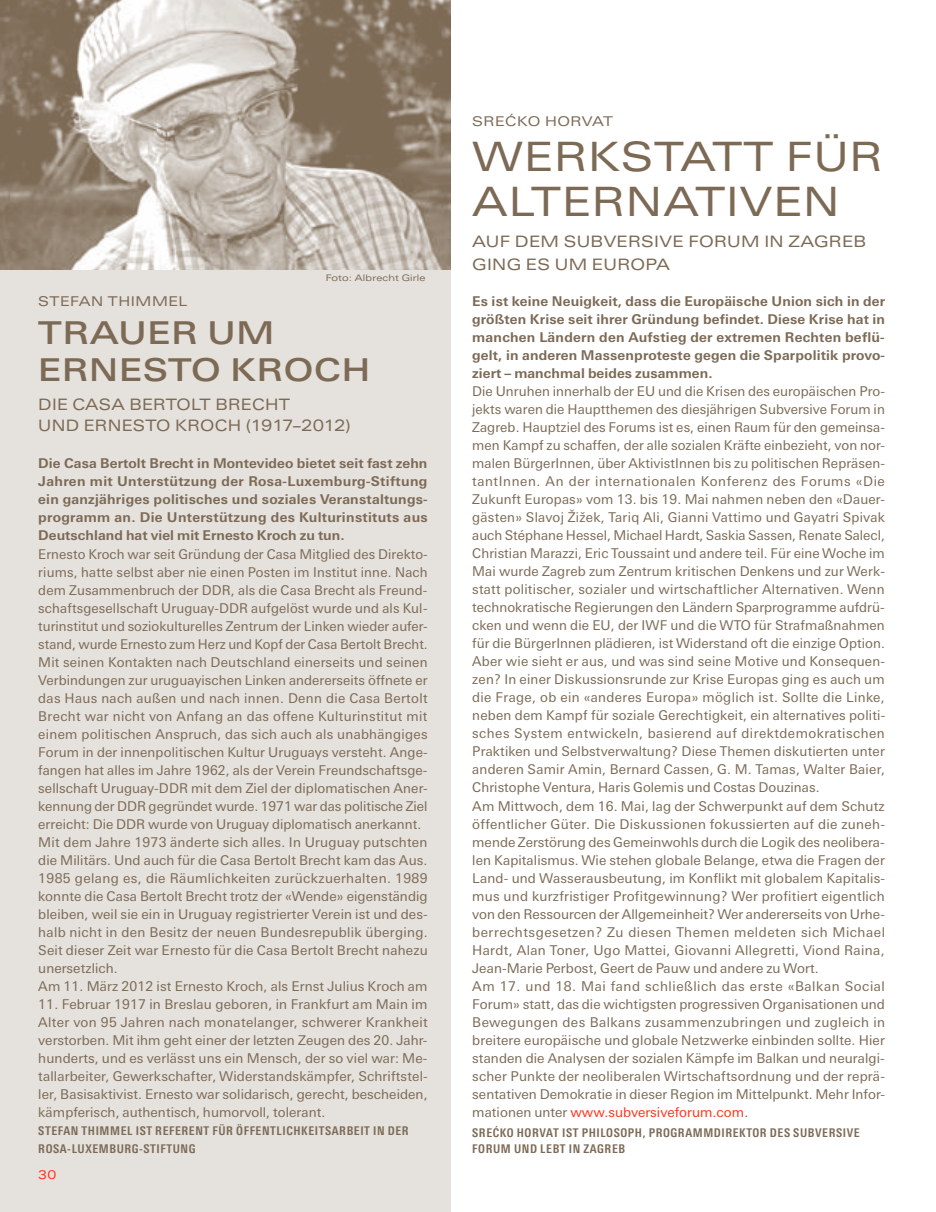
<style>
.page{position:relative;width:936px;height:1212px;background:#fff}
.page>*{position:absolute;margin:0;border:0;box-sizing:border-box;transform-origin:0 0}
.t1{font:40.5px "Linotype Univers Extd";letter-spacing:.025em;color:#7c6a55}
.t2{font:500 31.5px/37.5px "Linotype Univers Extd";color:#7c6a55}
.t3{font:15.75px/20.2px "Linotype Univers Extd";letter-spacing:.02em;color:#7c6a55}
.t4{font:13.5px/18px "Linotype Univers Basic";letter-spacing:.01em;color:#7c6a55}
.t5{font:700 13.5px/18px "Linotype Univers Basic";letter-spacing:.005em;color:#7c6a55;text-align:justify}
.t6{font:13.5px "Linotype Univers Extd";letter-spacing:.04em;color:#7c6a55}
.t7{font:13.5px "Linotype Univers 440 Extended";letter-spacing:.04em;color:#7c6a55}
.t8{font:700 condensed 12px/15.8px "Linotype Univers";letter-spacing:.05em;color:#7c6a55}
.t9{font:12px "Linotype Univers Extd";color:#ff3319}
.t10{font:9px "Linotype Univers Extd";letter-spacing:.015em;color:#7c6a55}
.s1{color:#ff3319}
.s2{font-family:"Linotype Univers 620 Cn";font-stretch:normal}
</style>
<div class="page">
<div style="left:0;top:0;width:451px;height:1212px;background:#e5e1dd"></div>
<img style="left:0;top:0;width:451px;height:270px">
<p class="t10" style="left:326px;top:273px;width:101px">FOTO: ALBRECHT GIRLE</p>
<p class="t6" style="left:38px;top:294px;width:114px">STEFAN THIMM</p>
<p class="t6" style="left:168px;top:294px;width:15px">EL</p>
<h2 class="t2" style="left:38px;top:314px;width:49px">TRAUERUM<br>ERNESTO</h2>
<h2 class="t2" style="left:230px;top:351px;width:55px">KROCH</h2>
<p class="t3" style="left:38px;top:394px;width:314px">DIE CASA BERTOLT BRECHT<br>UND ERNESTO KROCH (1917–2012)</p>
<p class="t5" style="left:38px;top:455px;width:391px">Die Casa Bertolt Brecht in Montevideo bietet seit fast zehn Jahren mit Unterstützung der Rosa-Luxemburg-Stiftung ein ganzjähriges politisches und soziales Veranstaltungs&shy;programm an. Die Unterstützung des Kulturinstituts aus Deutschland hat viel mit Ernesto Kroch zu tun.</p>
<p class="t4" style="left:38px;top:545px;width:391px">Ernesto Kroch war seit Gründung der Casa Mitglied des Direkto&shy;riums, hatte selbst aber nie einen Posten im Institut inne. Nach dem Zusammenbruch der DDR, als die Casa Brecht als Freund&shy;schaftsgesellschaft Uruguay-DDR aufgelöst wurde und als Kul&shy;turinstitut und soziokulturelles Zentrum der Linken wieder aufer&shy;stand, wurde Ernesto zum Herz und Kopf der Casa Bertolt Brecht.<br>Mit seinen Kontakten nach Deutschland einerseits und seinen Verbindungen zur uruguayischen Linken andererseits öffnete er das Haus nach außen und nach innen. Denn die Casa Bertolt Brecht war nicht von Anfang an das offene Kulturinstitut mit einem politischen Anspruch, das sich auch als unabhängiges Forum in der innenpolitischen Kultur Uruguays versteht. Ange&shy;fangen hat alles im Jahre 1962, als der Verein Freundschaftsge&shy;sellschaft Uruguay-DDR mit dem Ziel der diplomatischen Aner&shy;kennung der DDR gegründet wurde. 1971 war das politische Ziel erreicht: Die DDR wurde von Uruguay diplomatisch anerkannt.<br>Mit dem Jahre 1973 änderte sich alles. In Uruguay putschten die Militärs. Und auch für die Casa Bertolt Brecht kam das Aus.<br>1985 gelang es, die Räumlichkeiten zurückzuerhalten. 1989 konnte die Casa Bertolt Brecht trotz der «Wende» eigenständig bleiben, weil sie ein in Uruguay registrierter Verein ist und des&shy;halb nicht in den Besitz der neuen Bundesrepublik überging.<br>Seit dieser Zeit war Ernesto für die Casa Bertolt Brecht nahezu unersetzlich.<br>Am 11. März 2012 ist Ernesto Kroch, als Ernst Julius Kroch am</p>
<p class="t4" style="left:38px;top:995px;width:391px;text-align:justify">11. Februar 1917 in Breslau geboren, in Frankfurt am Main im Alter von 95 Jahren nach monatelanger, schwerer Krankheit verstorben. Mit ihm geht einer der letzten Zeugen des 20. Jahr&shy;hunderts, und es verlässt uns ein Mensch, der so viel war: Me&shy;tallarbeiter, Gewerkschafter, Widerstandskämpfer, Schriftstel&shy;ler, Basisaktivist. Ernesto war solidarisch, gerecht, bescheiden, kämpferisch, authentisch, humorvoll, tolerant.</p>
<p class="t8" style="left:38px;top:1122px;width:15px">STEFAN</p>
<p class="t8" style="left:82px;top:1122px;width:15px">THIMMEL</p>
<p class="t8" style="left:136px;top:1122px;width:35px">IST REFERENT</p>
<p class="t8" style="left:212px;top:1122px;width:8px">FÜR</p>
<p class="t8" style="left:236px;top:1122px;width:8px">ÖFFENTLICH</p>
<p class="t8" style="left:301px;top:1122px;width:15px">KEITSARBEIT</p>
<p class="t8" style="left:373px;top:1122px;width:23px">IN DER</p>
<p class="t8" style="left:38px;top:1140px;width:48px">ROSA-LUXEMBURG</p>
<p class="t8" style="left:139px;top:1140px;width:19px">-STIFTUNG</p>
<p class="t9" style="left:38px;top:1168px;width:20px">30</p>
<p class="t7" style="left:472px;top:114px;width:142px">SREĆKO HORVAT</p>
<h1 class="t1" style="left:472px;top:133px;width:35px">WERKSTATT</h1>
<h1 class="t1" style="left:785px;top:133px;width:61px">FÜR</h1>
<h1 class="t1" style="left:472px;top:178px;width:89px">ALTERNATI</h1>
<h1 class="t1" style="left:739px;top:178px;width:64px">VEN</h1>
<p class="t3" style="left:472px;top:232px;width:156px">AUF DEM SUBVERSI</p>
<p class="t3" style="left:659px;top:232px;width:208px">VE FORUM IN ZAGREB</p>
<p class="t3" style="left:472px;top:254px;width:134px">GING ES UM EURO</p>
<p class="t3" style="left:645px;top:254px;width:26px">PA</p>
<p class="t5" style="left:472px;top:293px;width:414px">Es ist keine Neuigkeit, dass die Europäische Union sich in der größten Krise seit ihrer Gründung befindet. Diese Krise hat in manchen Ländern den Aufstieg der extremen Rechten beflü&shy;gelt, in anderen Massenproteste gegen die Sparpolitik provo&shy;ziert – manchmal beides zusammen.</p>
<p class="t4" style="left:472px;top:383px;width:414px">Die Unruhen innerhalb der EU und die Krisen des europäischen Pro&shy;jekts waren die Hauptthemen des diesjährigen Subversive Forum in Zagreb. Hauptziel des Forums ist es, einen Raum für den gemeinsa&shy;men Kampf zu schaffen, der alle sozialen Kräfte einbezieht, von nor&shy;malen BürgerInnen, über AktivistInnen bis zu politischen Repräsen&shy;tantInnen. An der internationalen Konferenz des Forums «Die Zukunft Europas» vom 13. bis 19. Mai nahmen neben den «Dauer&shy;gästen» Slavoj Žižek, Tariq Ali, Gianni Vattimo und Gayatri Spivak auch Stéphane Hessel, Michael Hardt, Saskia Sassen, Renate Salecl, Christian Marazzi, Eric Toussaint und andere teil. Für eine Woche im Mai wurde Zagreb zum Zentrum kritischen Denkens und zur Werk&shy;statt politischer, sozialer und wirtschaftlicher Alternativen. Wenn technokratische Regierungen den Ländern Sparprogramme aufdrü&shy;cken und wenn die EU, der IWF und die WTO für Strafmaßnahmen für die BürgerInnen plädieren, ist Widerstand oft die einzige Option.<br>Aber wie sieht er aus, und was sind seine Motive und Konsequen&shy;zen? In einer Diskussionsrunde zur Krise Europas ging es auch um die Frage, ob ein «anderes Europa» möglich ist. Sollte die Linke, neben dem Kampf für soziale Gerechtigkeit, ein alternatives politi&shy;sches System entwickeln, basierend auf direktdemokratischen Praktiken und Selbstverwaltung? Diese Themen diskutierten unter anderen Samir Amin, Bernard Cassen, G. M. Tamas, Walter Baier, Christophe Ventura, Haris Golemis und Costas Douzinas.<br>Am Mittwoch, dem 16. Mai, lag der Schwerpunkt auf dem Schutz öffentlicher Güter. Die Diskussionen fokussierten auf die zuneh&shy;mende Zerstörung des Gemeinwohls durch die Logik des neolibera&shy;len Kapitalismus. Wie stehen globale Belange, etwa die Fragen der Land- und Wasserausbeutung, im Konflikt mit globalem Kapitalis&shy;mus und kurzfristiger Profitgewinnung? Wer profitiert eigentlich von den Ressourcen der Allgemeinheit? Wer andererseits von Urhe&shy;berrechtsgesetzen? Zu diesen Themen meldeten sich Michael Hardt, Alan Toner, Ugo Mattei, Giovanni Allegretti, Viond Raina, Jean-Marie Perbost, Geert de Pauw und andere zu Wort.<br>Am 17. und 18. Mai fand schließlich das erste «Balkan Social Forum» statt, das die wichtigsten progressiven Organisationen und Bewegungen des Balkans zusammenzubringen und zugleich in breitere europäische und globale Netzwerke einbinden sollte. Hier standen die Analysen der sozialen Kämpfe im Balkan und neuralgi&shy;scher Punkte der neoliberalen Wirtschaftsordnung und der reprä&shy;sentativen Demokratie in dieser Region im Mittelpunkt. Mehr Infor&shy;mationen unter <span class="s1">www.subversiveforum.com</span>.</p>
<p class="t8" style="left:472px;top:1125px;width:389px"><span class="s2">SREĆKO</span> HORVAT IST PHILOSOPH, PROGRAMMDIREKTOR DES SUBVERSIVE<br>FORUM UND LEBT IN ZAGREB</p>
</div>
